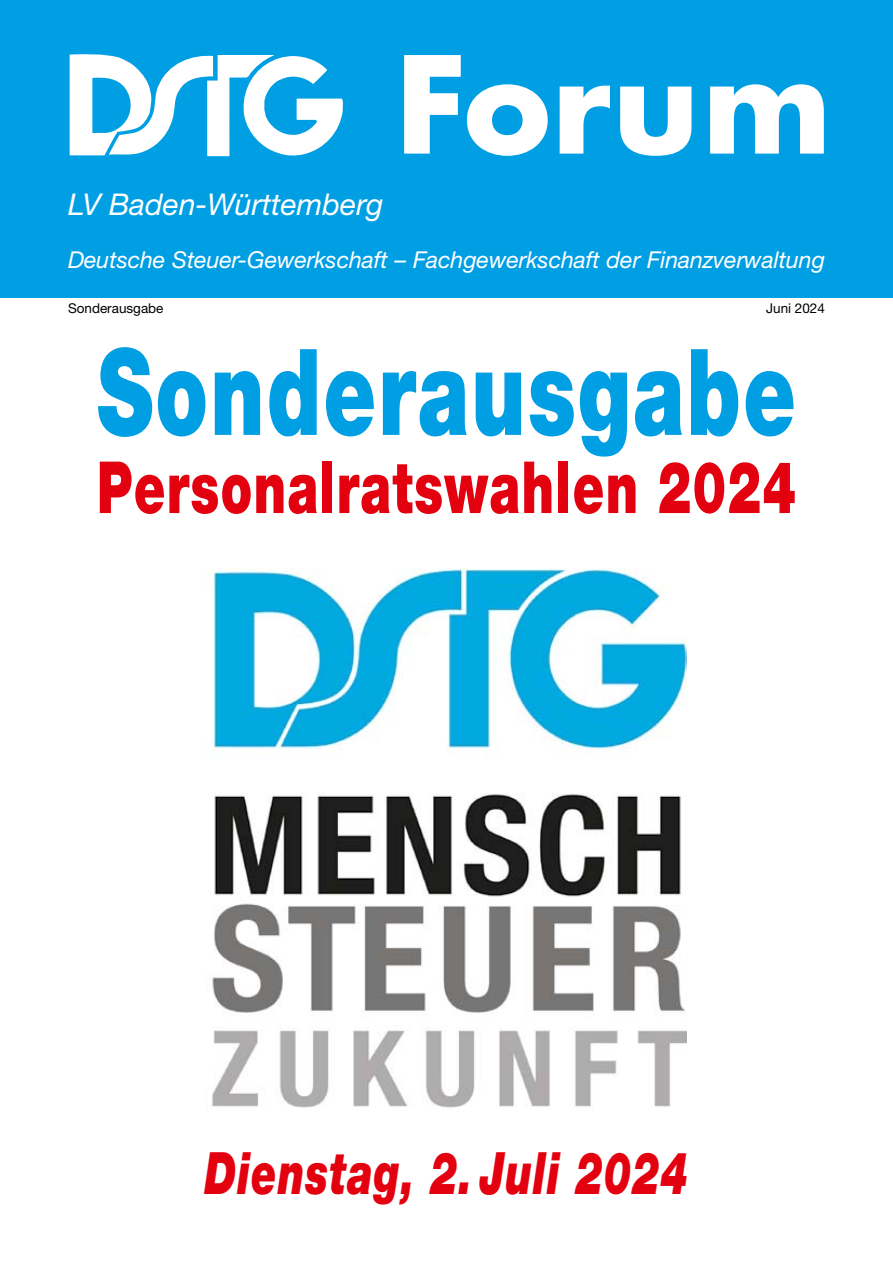
<style>
.page{position:relative;width:893px;height:1263px;background:#fff}
.page>*{position:absolute;margin:0;border:0;box-sizing:border-box;transform-origin:0 0}
.t1{font:900 120px "Helvetica Neue";letter-spacing:.025em;color:#009ee3;scale:.7 1}
.t2{font:900 72px "Helvetica Neue";letter-spacing:.025em;color:#e3000f;scale:.7 1}
.t3{font:italic 900 58.5px "Helvetica Neue";letter-spacing:.025em;color:#e3000f;scale:.7 1}
.t4{font:italic 30px "Helvetica Neue";color:#fff}
.t5{font:italic 23.25px "Helvetica Neue";letter-spacing:-.005em;color:#fff}
.t6{font:13.5px "Helvetica Neue";color:#000}
</style>
<div class="page">
<div style="left:0;top:0;width:893px;height:298px;background:#009ee3"></div>
<svg style="left:70px;top:54px;width:273px;height:103px"></svg>
<svg style="left:404px;top:55px;width:57px;height:99px"></svg>
<svg style="left:467px;top:84px;width:81px;height:72px"></svg>
<svg style="left:560px;top:86px;width:50px;height:68px"></svg>
<svg style="left:620px;top:87px;width:71px;height:69px"></svg>
<svg style="left:710px;top:84px;width:114px;height:70px"></svg>
<img style="left:212px;top:568px;width:474px;height:540px">
<p class="t4" style="left:68px;top:186px;width:317px">LV Baden-Württemberg</p>
<p class="t5" style="left:68px;top:246px;width:758px">Deutsche Steuer-Gewerkschaft – Fachgewerkschaft der Finanzverwaltung</p>
<p class="t6" style="left:68px;top:300px;width:97px">Sonderausgabe</p>
<p class="t6" style="left:766px;top:300px;width:60px">Juni 2024</p>
<h1 class="t1" style="left:97px;top:320px;width:1000px">Sonderausgabe</h1>
<h2 class="t2" style="left:97px;top:444px;width:1000px">Personalratswahlen 2024</h2>
<h3 class="t3" style="left:205px;top:1137px;width:692px">Dienstag, 2. Juli 2024</h3>
</div>
